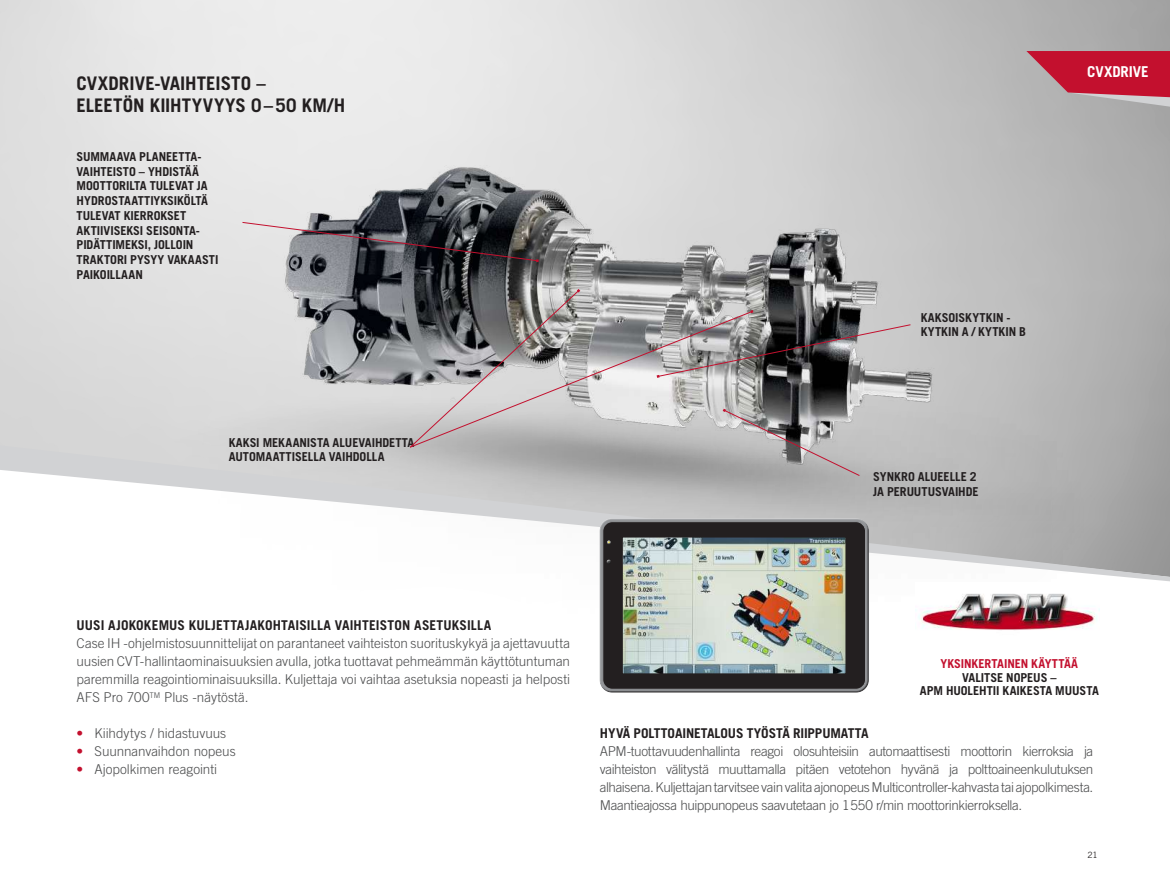
<style>
.page{position:relative;width:1170px;height:893px;background:#fff}
.page>*{position:absolute;margin:0;border:0;box-sizing:border-box;transform-origin:0 0}
.t1{font:700 18.75px/21.8px "Trade Gothic LT Pro";letter-spacing:.005em;color:#231f20}
.t2{font:700 15px "Trade Gothic LT Pro";letter-spacing:-.005em;color:#fff}
.t3{font:300 13.5px/18px "Trade Gothic LT Pro";letter-spacing:-.005em;color:#4b4c4d;text-align:justify}
.t4{font:700 13.5px "Trade Gothic LT Pro";letter-spacing:.005em;color:#231f20}
.t5{font:700 12.3px/14.7px "Trade Gothic LT Pro";letter-spacing:-.005em;color:#231f20}
.t6{font:700 12.3px "Trade Gothic LT Std";letter-spacing:-.01em;color:#c3102e}
.t7{font:8.7px "Trade Gothic LT Pro";color:#231f20}
.s1{color:#c3102e}
</style>
<div class="page">
<svg style="left:1026px;top:51px;width:143px;height:56px;background:#be485c"></svg>
<img style="left:150px;top:150px;width:858px;height:295px">
<svg style="left:752px;top:324px;width:159px;height:54px;background:#6e6b6c"></svg>
<svg style="left:242px;top:222px;width:296px;height:40px;background:#626064"></svg>
<svg style="left:580px;top:311px;width:172px;height:134px;background:#bbb8b9"></svg>
<svg style="left:409px;top:289px;width:171px;height:156px;background:#9f9d9e"></svg>
<svg style="left:722px;top:409px;width:138px;height:36px;background:#a3a0a1"></svg>
<img style="left:915px;top:593px;width:182px;height:37px">
<svg style="left:0;top:445px;width:1169px;height:136px"></svg>
<div style="left:598px;top:517px;width:270px;height:169px;background:#fff;opacity:.75"></div>
<div style="left:599px;top:523px;width:270px;height:170px;background:#231f20;opacity:.75"></div>
<div style="left:602px;top:522px;width:263px;height:167px;background:#231f20;border-radius:10px"></div>
<div style="left:602px;top:522px;width:263px;height:167px;border:1px solid #939598;border-radius:10px"></div>
<img style="left:624px;top:539px;width:220px;height:133px">
<div style="left:622px;top:537px;width:224px;height:137px;border:1px solid #231f20"></div>
<svg style="left:606px;top:559px;width:5px;height:4px"></svg>
<svg style="left:607px;top:540px;width:3px;height:4px"></svg>
<h1 class="t1" style="left:77px;top:72px;width:270px">CVXDRIVE-VAIHTEISTO –<br>ELEETÖN KIIHTYVYYS 0–50 KM/H</h1>
<p class="t5" style="left:77px;top:149px;width:143px">SUMMAAVA PLANEETTA-<br>VAIHTEISTO – YHDISTÄÄ<br>MOOTTORILTA TULEVAT JA<br>HYDROSTAATTI YKSIKÖLTÄ<br>TULEVAT KIERROKSET<br>AKTIIVISEKSI SEISONTA-<br>PIDÄTTIMEKSI, JOLLOIN<br>TRAKTORI PYSYY VAKAASTI<br>PAIKOILLAAN</p>
<p class="t5" style="left:229px;top:435px;width:187px">KAKSI MEKAANISTA ALUEVAIHDETTA<br>AUTOMAATTISELLA VAIHDOLLA</p>
<p class="t2" style="left:1087px;top:63px;width:63px">CVXDRIVE</p>
<p class="t5" style="left:920px;top:310px;width:107px">KAKSOISKYTKIN -<br>KYTKIN A / KYTKIN B</p>
<p class="t5" style="left:873px;top:469px;width:107px">SYNKRO ALUEELLE 2<br>JA PERUUTUSVAIHDE</p>
<p class="t4" style="left:77px;top:617px;width:416px">UUSI AJOKOKEMUS KULJETTAJAKOHTAISILLA VAIHTEISTON ASETUKSILLA</p>
<p class="t3" style="left:77px;top:634px;width:495px">Case IH -ohjelmistosuunnittelijat on parantaneet vaihteiston suorituskykyä ja ajettavuutta uusien CVT-hallintaominaisuuksien avulla, jotka tuottavat pehmeämmän käyttötuntuman paremmilla reagointiominaisuuksilla. Kuljettaja voi vaihtaa asetuksia nopeasti ja helposti AFS Pro 700<sup>TM</sup> Plus -näytöstä.</p>
<p class="t3" style="left:77px;top:724px;width:151px"><span class="s1">•</span> Kiihdytys / hidastuvuus</p>
<p class="t3" style="left:77px;top:742px;width:160px"><span class="s1">•</span> Suunnanvaihdon nopeus</p>
<p class="t3" style="left:77px;top:760px;width:142px"><span class="s1">•</span> Ajopolkimen reagointi</p>
<p class="t6" style="left:940px;top:656px;width:139px">YKSINKERTAINEN KÄYTTÄÄ</p>
<p class="t5" style="left:919px;top:670px;width:180px;line-height:13.5px;text-align:center">VALITSE NOPEUS –<br>APM HUOLEHTII KAIKESTA MUUSTA</p>
<p class="t4" style="left:600px;top:725px;width:270px">HYVÄ POLTTOAINETALOUS TYÖSTÄ RIIPPUMATTA</p>
<p class="t3" style="left:600px;top:742px;width:495px">APM-tuottavuudenhallinta reagoi olosuhteisiin automaattisesti moottorin kierroksia ja vaihteiston välitystä muuttamalla pitäen vetotehon hyvänä ja polttoaineenkulutuksen alhaisena. Kuljettajan tarvitsee vain valita ajonopeus Multicontroller-kahvasta tai ajopolkimesta.<br>Maan tieajossa huippunopeus saavutetaan jo 1550 r/min moottorinkierroksella.</p>
<p class="t7" style="left:1087px;top:849px;width:12px">21</p>
</div>
